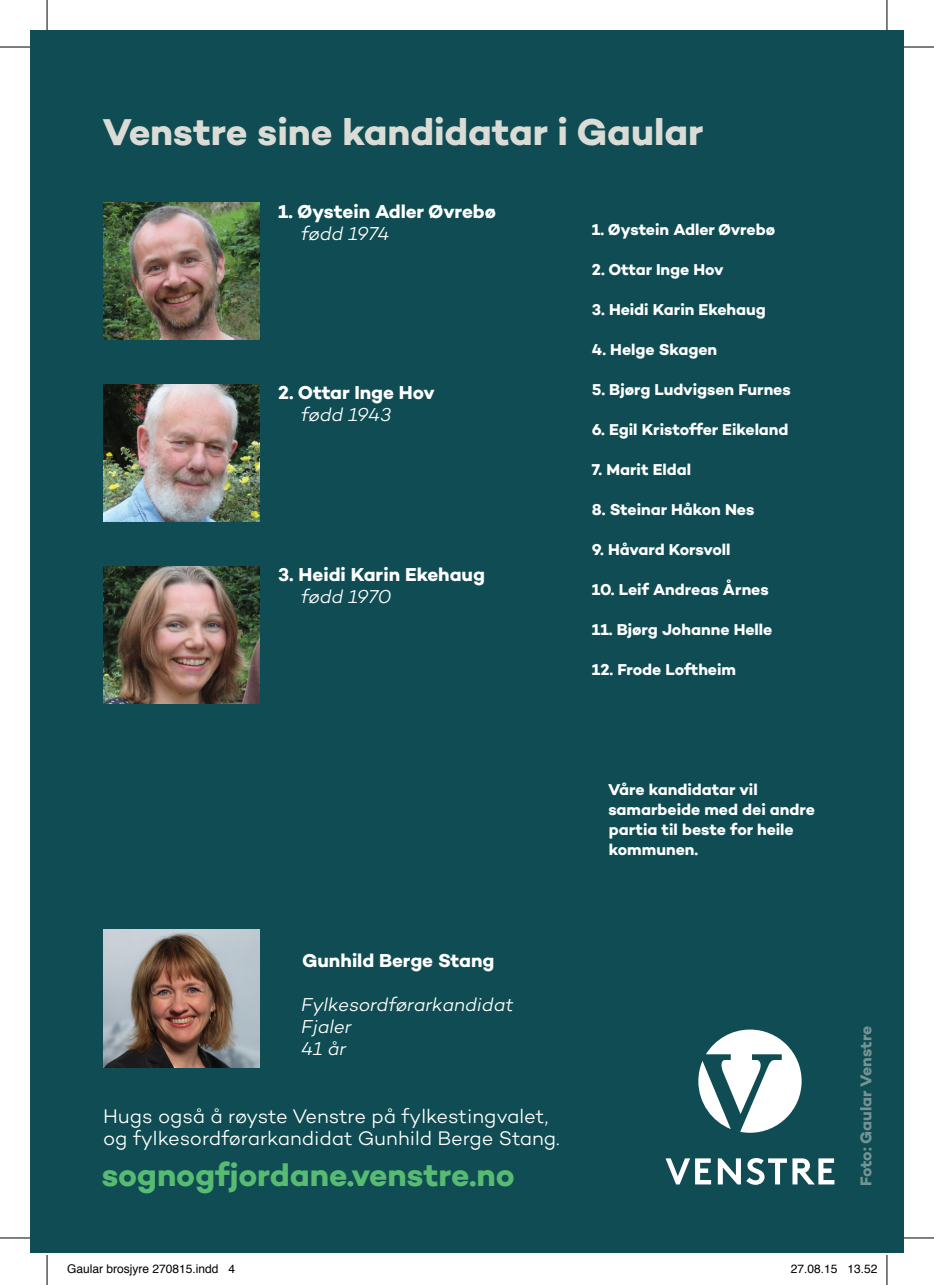
<style>
.page{position:relative;width:934px;height:1285px;background:#fff}
.page>*{position:absolute;margin:0;border:0;box-sizing:border-box;transform-origin:0 0}
.t1{font:700 38px "Campton";color:#dcdcd6}
.t2{font:700 32px "Campton";letter-spacing:-.005em;color:#57bc71}
.t3{font:300 20px/22px "Campton";letter-spacing:-.005em;color:#fff}
.t4{font:700 19px "Campton";letter-spacing:-.005em;color:#fff}
.t5{font:italic 300 19px/22px "Campton";letter-spacing:-.01em;color:#fff}
.t6{font:700 16px/20px "Campton";letter-spacing:-.005em;color:#fff}
.t7{font:700 16px "Campton";color:#dcdcd6}
.t8{font:12px "Helvetica";color:#000}
</style>
<div class="page">
<div style="left:30px;top:30px;width:873px;height:1222px;background:#0f4c53"></div>
<img style="left:103px;top:202px;width:157px;height:138px">
<img style="left:103px;top:384px;width:157px;height:137px">
<img style="left:103px;top:566px;width:157px;height:137px">
<img style="left:103px;top:929px;width:157px;height:138px">
<svg style="left:698px;top:1029px;width:103px;height:103px"></svg>
<svg style="left:665px;top:1158px;width:45px;height:26px"></svg>
<svg style="left:717px;top:1158px;width:23px;height:26px"></svg>
<svg style="left:746px;top:1158px;width:40px;height:26px"></svg>
<svg style="left:792px;top:1158px;width:42px;height:26px"></svg>
<hr style="left:0;top:47px;width:30px;height:1px;background:#000">
<hr style="left:903px;top:47px;width:30px;height:1px;background:#000">
<hr style="left:0;top:1237px;width:30px;height:1px;background:#000">
<hr style="left:903px;top:1237px;width:30px;height:1px;background:#000">
<hr style="left:47px;top:0;width:1px;height:30px;background:#000">
<hr style="left:47px;top:1255px;width:1px;height:30px;background:#000">
<hr style="left:886px;top:0;width:1px;height:30px;background:#000">
<hr style="left:886px;top:1255px;width:1px;height:30px;background:#000">
<h1 class="t1" style="left:102px;top:108px;width:602px">Venstre sine kandidatar i Gaular</h1>
<p class="t4" style="left:278px;top:199px;width:219px">1. Øystein Adler Øvrebø</p>
<p class="t5" style="left:301px;top:222px;width:90px">fødd 1974</p>
<p class="t4" style="left:278px;top:381px;width:158px">2. Ottar Inge Hov</p>
<p class="t5" style="left:301px;top:404px;width:92px">fødd 1943</p>
<p class="t4" style="left:278px;top:563px;width:208px">3. Heidi Karin Ekehaug</p>
<p class="t5" style="left:301px;top:585px;width:92px">fødd 1970</p>
<p class="t6" style="left:591px;top:219px;width:185px">1. Øystein Adler Øvrebø</p>
<p class="t6" style="left:591px;top:259px;width:133px">2. Ottar Inge Hov</p>
<p class="t6" style="left:591px;top:299px;width:175px">3. Heidi Karin Ekehaug</p>
<p class="t6" style="left:591px;top:339px;width:127px">4. Helge Skagen</p>
<p class="t6" style="left:591px;top:379px;width:200px">5. Bjørg Ludvigsen Furnes</p>
<p class="t6" style="left:591px;top:419px;width:198px">6. Egil Kristoffer Eikeland</p>
<p class="t6" style="left:591px;top:459px;width:101px">7. Marit Eldal</p>
<p class="t6" style="left:591px;top:499px;width:164px">8. Steinar Håkon Nes</p>
<p class="t6" style="left:591px;top:539px;width:140px">9. Håvard Korsvoll</p>
<p class="t6" style="left:591px;top:579px;width:178px">10. Leif Andreas Årnes</p>
<p class="t6" style="left:591px;top:619px;width:182px">11. Bjørg Johanne Helle</p>
<p class="t6" style="left:591px;top:659px;width:146px">12. Frode Loftheim</p>
<p class="t4" style="left:302px;top:948px;width:194px">Gunhild Berge Stang</p>
<p class="t5" style="left:301px;top:993px;width:214px">Fylkesordførarkandidat<br>Fjaler<br>41 år</p>
<p class="t3" style="left:103px;top:1105px;width:458px">Hugs også å røyste Venstre på fylkestingvalet, og fylkesordførarkandidat Gunhild Berge Stang.</p>
<h2 class="t2" style="left:102px;top:1154px;width:414px">sognogfjordane.venstre.no</h2>
<p class="t6" style="left:607px;top:779px;width:208px">Våre kandidatar vil samarbeide med dei andre partia til beste for heile kommunen.</p>
<p class="t7" style="left:855px;top:1186px;width:162px;rotate:-90deg">Foto: Gaular Venstre</p>
<p class="t8" style="left:67px;top:1259px;width:170px">Gaular brosjyre 270815.indd 4</p>
<p class="t8" style="left:790px;top:1259px;width:88px">27.08.15 13.52</p>
</div>
